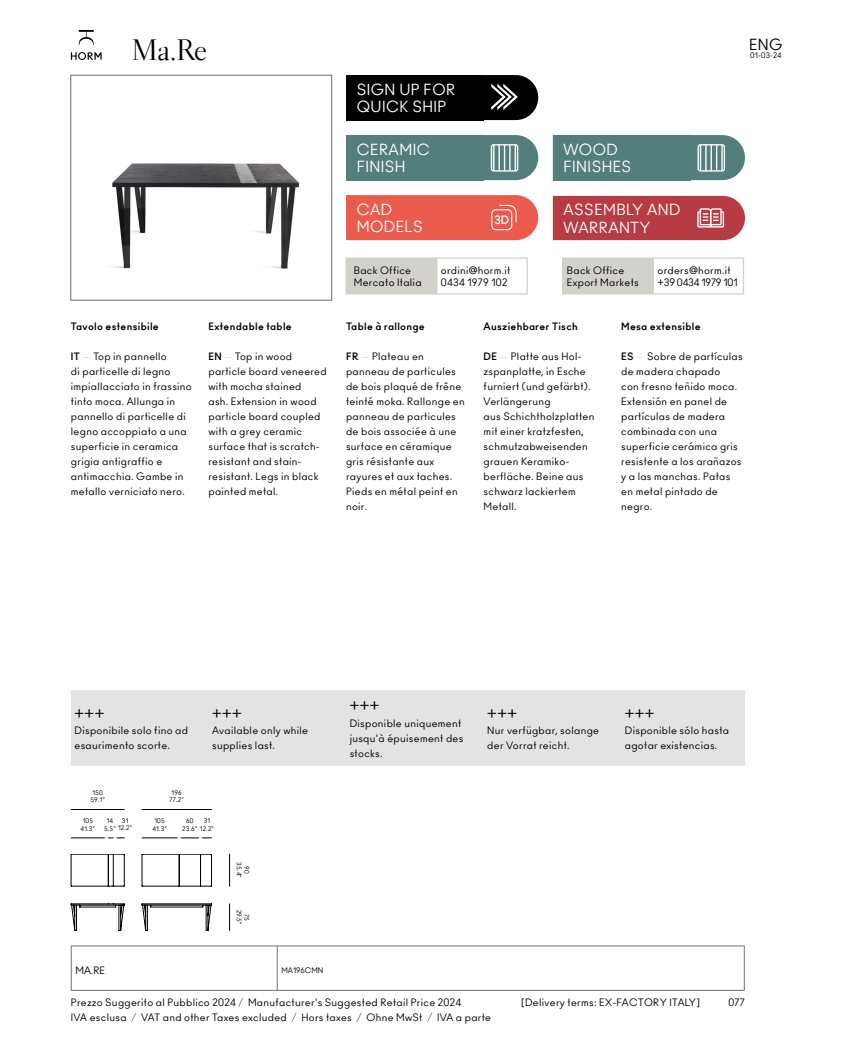
<style>
.page{position:relative;width:851px;height:1046px;background:#fff}
.page>*{position:absolute;margin:0;border:0;box-sizing:border-box;transform-origin:0 0}
.t1{font:30px "Electra LT Display";color:#000}
.t2{font:15px/17.5px "Ano";letter-spacing:.03em;color:#fff}
.t3{font:15px "Ano";color:#000}
.t4{font:10px/15px "Ano";letter-spacing:.03em;color:#000}
.t5{font:700 10px "Ano";letter-spacing:.03em;color:#000}
.t6{font:10px/12.5px "Ano";letter-spacing:.005em;color:#000}
.t7{font:7.5px "Ano";color:#000}
.t8{font:6.25px/7.5px "Ano";letter-spacing:.03em;color:#000;text-align:center}
.s1{font-weight:700}
.s2{font-family:"Ano Eighth"}
.s3{font-family:"Ano Half"}
</style>
<div class="page">
<svg style="left:71px;top:854px;width:141px;height:76px"></svg>
<hr style="left:71px;top:809px;width:53px;height:1px;background:#000">
<hr style="left:142px;top:837px;width:35px;height:1px;background:#000">
<hr style="left:71px;top:837px;width:34px;height:1px;background:#000">
<hr style="left:142px;top:809px;width:69px;height:1px;background:#000">
<svg style="left:229px;top:903px;width:1px;height:27px"></svg>
<hr style="left:229px;top:854px;width:1px;height:32px;background:#000">
<svg style="left:181px;top:837px;width:30px;height:1px"></svg>
<svg style="left:108px;top:837px;width:16px;height:1px"></svg>
<svg style="left:71px;top:52px;width:31px;height:8px"></svg>
<svg style="left:79px;top:30px;width:15px;height:15px"></svg>
<img style="left:111px;top:163px;width:188px;height:106px">
<div style="left:71px;top:75px;width:261px;height:225px;border:1px solid #706f6f"></div>
<div style="left:71px;top:690px;width:673px;height:75px;background:#e3e3e3"></div>
<hr style="left:71px;top:945px;width:206px;height:1px;background:#706f6f">
<hr style="left:71px;top:946px;width:1px;height:43px;background:#706f6f">
<hr style="left:277px;top:945px;width:467px;height:1px;background:#706f6f">
<hr style="left:277px;top:946px;width:1px;height:43px;background:#706f6f">
<hr style="left:743px;top:946px;width:1px;height:43px;background:#706f6f">
<hr style="left:71px;top:989px;width:206px;height:1px;background:#706f6f">
<hr style="left:277px;top:989px;width:467px;height:1px;background:#706f6f">
<div style="left:346px;top:258px;width:90px;height:36px;background:#d3d1cb"></div>
<div style="left:345px;top:257px;width:92px;height:37px;border:1px solid #d3d1cb"></div>
<div style="left:436px;top:257px;width:91px;height:37px;border:1px solid #d3d1cb"></div>
<div style="left:562px;top:258px;width:91px;height:36px;background:#d3d1cb"></div>
<div style="left:562px;top:257px;width:91px;height:37px;border:1px solid #d3d1cb"></div>
<div style="left:652px;top:257px;width:92px;height:37px;border:1px solid #d3d1cb"></div>
<svg style="left:483px;top:75px;width:55px;height:45px;background:#2e2e2e"></svg>
<div style="left:346px;top:75px;width:137px;height:45px;background:#000"></div>
<svg style="left:552px;top:196px;width:193px;height:44px;background:#ba464d"></svg>
<svg style="left:346px;top:195px;width:192px;height:45px;background:#ed7266"></svg>
<div style="left:346px;top:196px;width:137px;height:43px;background:#eb5b4d"></div>
<svg style="left:483px;top:135px;width:55px;height:45px;background:#759795"></svg>
<hr style="left:514px;top:145px;width:2px;height:26px;background:#fff">
<div style="left:346px;top:135px;width:137px;height:45px;background:#547e7b"></div>
<svg style="left:690px;top:135px;width:54px;height:45px;background:#769795"></svg>
<div style="left:552px;top:135px;width:138px;height:45px;background:#547e7b"></div>
<h1 class="t1" style="left:133px;top:32px;width:76px">Ma.Re</h1>
<p class="t5" style="left:71px;top:320px;width:89px">Tavolo estensibile</p>
<p class="t4" style="left:71px;top:349px;width:122px"><span class="s1">IT</span> <span class="s2">—</span> Top in pannello<br>di particelle di legno impiallacciato in frassino tinto moca. Allunga in pannello di particelle di legno accoppiato a una superficie in ceramica grigia antigraffio e antimacchia. Gambe in metallo verniciato nero.</p>
<p class="t5" style="left:208px;top:320px;width:85px">Extendable table</p>
<p class="t4" style="left:208px;top:349px;width:120px"><span class="s1">EN</span> <span class="s2">—</span> Top in wood particle board veneered with mocha stained<br>ash. Extension in wood particle board coupled with a grey ceramic surface that is scratch&shy;resistant and stain&shy;resistant. Legs in black painted metal.</p>
<h2 class="t2" style="left:356px;top:81px;width:100px">SIGN UP FOR<br>QUICK SHIP</h2>
<h2 class="t2" style="left:356px;top:141px;width:75px">CERAMIC<br>FINISH</h2>
<h2 class="t2" style="left:563px;top:141px;width:69px">WOOD<br>FINISHES</h2>
<h2 class="t2" style="left:356px;top:201px;width:67px">CAD<br>MODELS</h2>
<h2 class="t2" style="left:563px;top:201px;width:118px">ASSEMBLY AND<br>WARRANTY</h2>
<h2 class="t3" style="left:749px;top:36px;width:35px">ENG</h2>
<p class="t7" style="left:750px;top:50px;width:33px">01-03-24</p>
<p class="t4" style="left:354px;top:264px;width:69px;line-height:12.5px">Back Office<br>Mercato Italia</p>
<p class="t4" style="left:441px;top:264px;width:71px;line-height:12.5px">ordini@horm.it<br>0434 1979 102</p>
<p class="t4" style="left:567px;top:264px;width:73px;line-height:12.5px">Back Office<br>Export Markets</p>
<p class="t6" style="left:657px;top:264px;width:82px">orders@horm.it +39 0434 1979 101</p>
<p class="t5" style="left:346px;top:320px;width:80px">Table à rallonge</p>
<p class="t4" style="left:346px;top:349px;width:120px"><span class="s1">FR</span> <span class="s2">—</span> Plateau en panneau de particules de bois plaqué de frêne teinté moka. Rallonge en panneau de particules de bois associée à une surface en céramique gris résistante aux rayures et aux taches.<br>Pieds en métal peint en noir.</p>
<p class="t5" style="left:483px;top:320px;width:96px">Ausziehbarer Tisch</p>
<p class="t4" style="left:483px;top:349px;width:112px"><span class="s1">DE</span> <span class="s2">—</span> Platte aus Hol&shy;zspanplatte, in Esche furniert (und gefärbt).<br>Verlängerung<br>aus Schichtholzplatten mit einer kratzfesten, schmutzabweisenden grauen Keramiko&shy;berfläche. Beine aus schwarz lackiertem<br>Metall.</p>
<p class="t5" style="left:621px;top:320px;width:81px">Mesa extensible</p>
<p class="t4" style="left:621px;top:349px;width:123px"><span class="s1">ES</span> <span class="s2">—</span> Sobre de partículas de madera chapado<br>con fresno teñido moca.<br>Extensión en panel de partículas de madera combinada con una superficie cerámica gris resistente a los arañazos y a las manchas. Patas en metal pintado de negro.</p>
<h2 class="t3" style="left:75px;top:704px;width:31px">+++</h2>
<p class="t4" style="left:75px;top:723px;width:115px">Disponibile solo fino ad esaurimento scorte.</p>
<p class="t8" style="left:90px;top:788px;width:16px">150<br>59.1"</p>
<p class="t8" style="left:170px;top:788px;width:16px">196<br>77.2"</p>
<h2 class="t3" style="left:212px;top:704px;width:31px">+++</h2>
<p class="t4" style="left:212px;top:723px;width:97px">Available only while supplies last.</p>
<p class="t8" style="left:81px;top:817px;width:16px">105<br>41.3"</p>
<p class="t8" style="left:104px;top:816px;width:30px;text-align:left;text-indent:18px">31<br>5.5" 12.2"</p>
<p class="t8" style="left:107px;top:817px;width:8px">14</p>
<p class="t8" style="left:152px;top:817px;width:16px">105<br>41.3"</p>
<p class="t8" style="left:182px;top:817px;width:33px;text-align:left;text-indent:4px">60<br>23.6" 12.2"</p>
<p class="t8" style="left:204px;top:817px;width:8px">31</p>
<p class="t8" style="left:250px;top:862px;width:17px;rotate:90deg">90<br>35.4"</p>
<p class="t8" style="left:250px;top:909px;width:17px;rotate:90deg">75<br>29.5"</p>
<p class="t4" style="left:75px;top:962px;width:31px">MA.RE</p>
<p class="t7" style="left:281px;top:965px;width:43px">MA196CMN</p>
<h2 class="t3" style="left:349px;top:696px;width:31px">+++</h2>
<p class="t4" style="left:349px;top:715px;width:115px">Disponible uniquement jusqu'à épuisement des stocks.</p>
<h2 class="t3" style="left:487px;top:704px;width:31px">+++</h2>
<p class="t4" style="left:487px;top:723px;width:113px">Nur verfügbar, solange der Vorrat reicht.</p>
<h2 class="t3" style="left:624px;top:704px;width:31px">+++</h2>
<p class="t4" style="left:624px;top:723px;width:106px">Disponible sólo hasta agotar existencias.</p>
<p class="t4" style="left:71px;top:994px;width:391px">Prezzo Suggerito al Pubblico 2024 <span class="s3">/</span> Manufacturer's Suggested Retail Price 2024</p>
<p class="t4" style="left:521px;top:994px;width:180px">[Delivery terms: EX-FACTORY ITALY]</p>
<p class="t4" style="left:728px;top:994px;width:17px">077</p>
<p class="t4" style="left:71px;top:1009px;width:421px">IVA esclusa <span class="s3">/</span> VAT and other Taxes excluded <span class="s3">/</span> Hors taxes <span class="s3">/</span> Ohne MwSt <span class="s3">/</span> IVA a parte</p>
</div>
